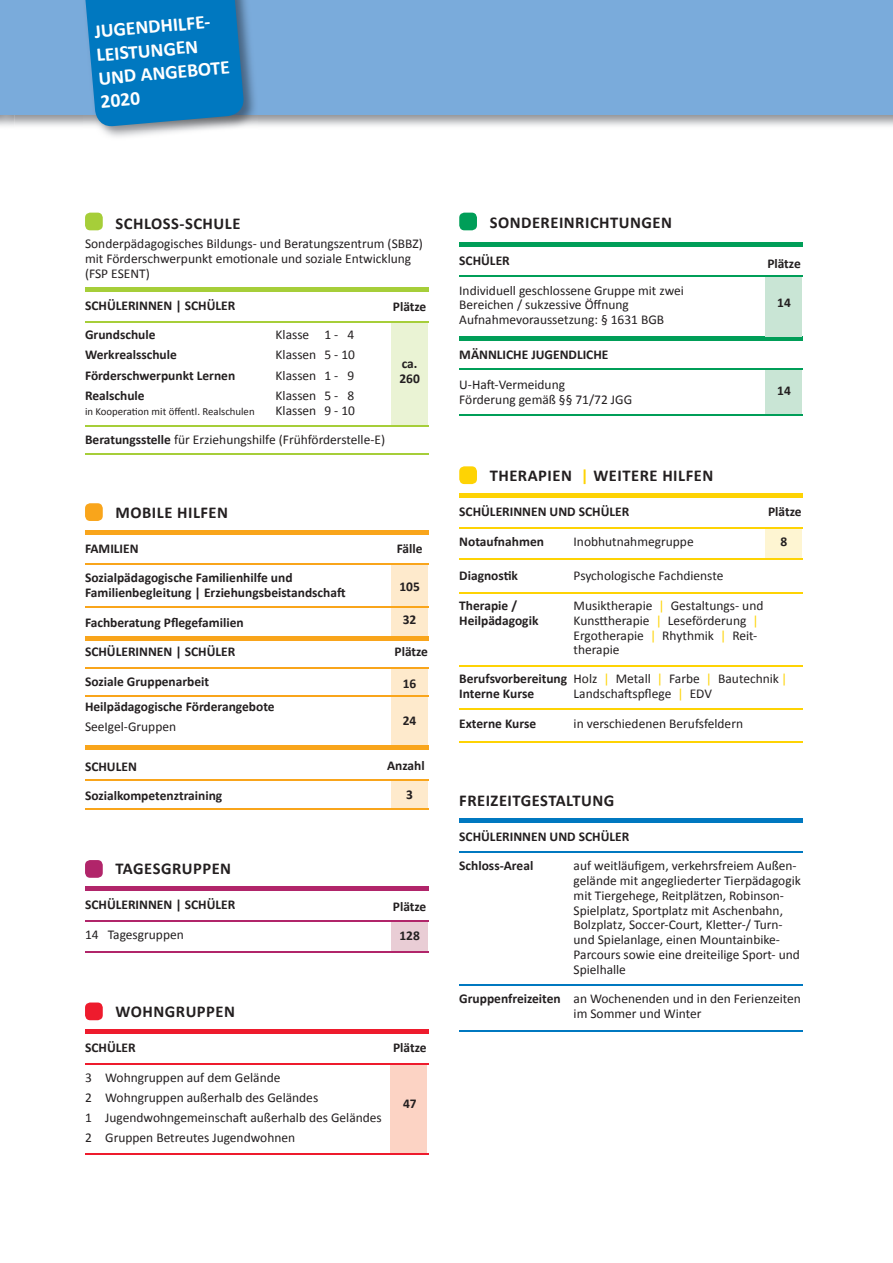
<style>
.page{position:relative;width:893px;height:1263px;background:#fff}
.page>*{position:absolute;margin:0;border:0;box-sizing:border-box;transform-origin:0 0}
.t1{font:700 19.5px/23.4px "Calibri";color:#fff}
.t2{font:700 16.5px "Calibri";letter-spacing:.03em;color:#231f20}
.t3{font:13.5px/14.9px "Calibri";color:#231f20}
.t4{font:700 13.5px/29.5px "Calibri";color:#231f20}
.t5{font:10.8px "Calibri";color:#231f20}
.s1{font-weight:700}
.s2{color:#fed304}
.s3{font-weight:400}
.s4{font-weight:400;color:#fed304}
</style>
<div class="page">
<div style="left:0;top:0;width:893px;height:115px;background:#7aabdb"></div>
<img style="left:83px;top:0;width:174px;height:137px">
<svg style="left:84px;top:0;width:161px;height:128px;background:#117cbe"></svg>
<hr style="left:459px;top:818px;width:343px;height:4px;background:#0078c0">
<hr style="left:459px;top:852px;width:343px;height:1px;background:#0078c0">
<hr style="left:459px;top:1030px;width:343px;height:2px;background:#0078c0">
<hr style="left:459px;top:984px;width:343px;height:2px;background:#0078c0">
<div style="left:85px;top:213px;width:18px;height:17px;background:#a6ce39;border-radius:5px"></div>
<hr style="left:85px;top:287px;width:343px;height:4px;background:#a6ce39">
<hr style="left:85px;top:453px;width:343px;height:2px;background:#a6ce39">
<div style="left:391px;top:322px;width:37px;height:103px;background:#eaf3d4"></div>
<hr style="left:85px;top:321px;width:343px;height:1px;background:#a6ce39">
<hr style="left:85px;top:425px;width:343px;height:1px;background:#a6ce39">
<div style="left:85px;top:1002px;width:18px;height:18px;background:#ee1b2d;border-radius:5px"></div>
<hr style="left:85px;top:1029px;width:343px;height:4px;background:#ee1b2d">
<div style="left:390px;top:1065px;width:37px;height:89px;background:#fcd3c4"></div>
<hr style="left:85px;top:1063px;width:343px;height:2px;background:#ee1b2d">
<hr style="left:85px;top:1153px;width:343px;height:2px;background:#ee1b2d">
<div style="left:765px;top:369px;width:36px;height:45px;background:#c9e5d5"></div>
<div style="left:459px;top:336px;width:343px;height:5px;background:#009e58"></div>
<hr style="left:459px;top:369px;width:343px;height:1px;background:#009e58">
<hr style="left:459px;top:414px;width:343px;height:2px;background:#009e58">
<div style="left:765px;top:277px;width:36px;height:60px;background:#c9e5d5"></div>
<div style="left:459px;top:213px;width:18px;height:17px;background:#009e58;border-radius:5px"></div>
<hr style="left:459px;top:242px;width:343px;height:4px;background:#009e58">
<hr style="left:459px;top:276px;width:343px;height:1px;background:#009e58">
<hr style="left:459px;top:665px;width:343px;height:1px;background:#fed304">
<hr style="left:459px;top:708px;width:343px;height:1px;background:#fed304">
<hr style="left:459px;top:741px;width:343px;height:1px;background:#fed304">
<div style="left:459px;top:466px;width:18px;height:18px;background:#fed304;border-radius:5px"></div>
<hr style="left:459px;top:493px;width:343px;height:4px;background:#fed304">
<hr style="left:459px;top:592px;width:343px;height:2px;background:#fed304">
<div style="left:765px;top:528px;width:37px;height:31px;background:#fef5d2"></div>
<hr style="left:459px;top:527px;width:343px;height:1px;background:#fed304">
<hr style="left:459px;top:559px;width:343px;height:1px;background:#fed304">
<div style="left:391px;top:921px;width:37px;height:31px;background:#e9cdd5"></div>
<div style="left:85px;top:860px;width:18px;height:18px;background:#b1256a;border-radius:5px"></div>
<hr style="left:85px;top:887px;width:343px;height:4px;background:#b1256a">
<hr style="left:85px;top:921px;width:343px;height:1px;background:#b1256a">
<hr style="left:85px;top:951px;width:343px;height:1px;background:#b1256a">
<div style="left:85px;top:503px;width:18px;height:18px;background:#f9a51b;border-radius:5px"></div>
<hr style="left:85px;top:530px;width:343px;height:4px;background:#f9a51b">
<div style="left:391px;top:564px;width:37px;height:42px;background:#feeacc"></div>
<div style="left:391px;top:607px;width:37px;height:31px;background:#feeacc"></div>
<div style="left:391px;top:669px;width:37px;height:27px;background:#feeacc"></div>
<div style="left:391px;top:781px;width:37px;height:27px;background:#feeacc"></div>
<div style="left:391px;top:697px;width:37px;height:50px;background:#feeacc"></div>
<hr style="left:85px;top:606px;width:343px;height:1px;background:#f9a51b">
<hr style="left:85px;top:636px;width:343px;height:4px;background:#f9a51b">
<hr style="left:85px;top:563px;width:343px;height:1px;background:#f9a51b">
<hr style="left:85px;top:668px;width:343px;height:1px;background:#f9a51b">
<hr style="left:85px;top:695px;width:343px;height:2px;background:#f9a51b">
<hr style="left:85px;top:780px;width:343px;height:1px;background:#f9a51b">
<hr style="left:85px;top:808px;width:343px;height:1px;background:#f9a51b">
<hr style="left:85px;top:745px;width:343px;height:4px;background:#f9a51b">
<h1 class="t1" style="left:93px;top:19px;width:133px;rotate:-5deg">JUGENDHILFE-<br>LEISTUNGEN<br>UND ANGEBOTE<br>2020</h1>
<p class="t2" style="left:116px;top:213px;width:126px">SCHLOSS-SCHULE</p>
<p class="t3" style="left:85px;top:236px;width:339px">Sonderpädagogisches Bildungs- und Beratungszentrum (SBBZ) mit Förderschwerpunkt emotionale und soziale Entwicklung (FSP ESENT)</p>
<p class="t4" style="left:85px;top:290px;width:152px">SCHÜLERINNEN | SCHÜLER<br>Grundschule</p>
<p class="t4" style="left:393px;top:291px;width:35px">Plätze</p>
<p class="t3" style="left:276px;top:327px;width:80px">Klasse 1 - 4</p>
<p class="t4" style="left:85px;top:339px;width:93px">Werkrealsschule</p>
<p class="t3" style="left:276px;top:347px;width:81px">Klassen 5 - 10</p>
<p class="t4" style="left:85px;top:360px;width:152px">Förderschwerpunkt Lernen</p>
<p class="t3" style="left:276px;top:367px;width:80px">Klassen 1 - 9</p>
<p class="t4" style="left:85px;top:380px;width:61px">Realschule</p>
<p class="t3" style="left:276px;top:387px;width:80px">Klassen 5 - 8</p>
<p class="t5" style="left:85px;top:404px;width:171px">in Kooperation mit öffentl. Realschulen</p>
<p class="t3" style="left:85px;top:395px;width:302px;line-height:29.5px;text-indent:191px">Klassen 9 - 10<br><span class="s1">Beratungsstelle</span> für Erziehungshilfe (Frühförderstelle-E)</p>
<p class="t4" style="left:399px;top:355px;width:22px;line-height:14.9px">ca.<br>260</p>
<p class="t2" style="left:116px;top:502px;width:114px">MOBILE HILFEN</p>
<p class="t4" style="left:85px;top:533px;width:209px">FAMILIEN<br>Sozialpädagogische Familienhilfe und</p>
<p class="t4" style="left:85px;top:577px;width:262px">Familienbegleitung | Erziehungsbeistandschaft<br>Fachberatung Pflegefamilien<br>SCHÜLERINNEN | SCHÜLER<br>Soziale Gruppenarbeit</p>
<p class="t4" style="left:85px;top:691px;width:191px">Heilpädagogische Förderangebote</p>
<p class="t3" style="left:85px;top:719px;width:93px">SeeIgel-Gruppen</p>
<p class="t4" style="left:85px;top:751px;width:139px">SCHULEN<br>Sozialkompetenztraining</p>
<p class="t2" style="left:116px;top:859px;width:117px">TAGESGRUPPEN</p>
<p class="t4" style="left:85px;top:889px;width:152px">SCHÜLERINNEN | SCHÜLER</p>
<p class="t3" style="left:85px;top:926px;width:100px">14 Tagesgruppen</p>
<p class="t4" style="left:397px;top:533px;width:27px">Fälle</p>
<p class="t4" style="left:399px;top:571px;width:22px">105</p>
<p class="t4" style="left:403px;top:604px;width:15px">32</p>
<p class="t4" style="left:395px;top:636px;width:35px">Plätze</p>
<p class="t4" style="left:403px;top:668px;width:15px">16</p>
<p class="t4" style="left:403px;top:705px;width:15px">24</p>
<p class="t4" style="left:387px;top:750px;width:39px">Anzahl</p>
<p class="t4" style="left:406px;top:779px;width:8px">3</p>
<p class="t4" style="left:393px;top:891px;width:35px">Plätze</p>
<p class="t4" style="left:399px;top:920px;width:22px">128</p>
<p class="t2" style="left:116px;top:1001px;width:121px">WOHNGRUPPEN</p>
<p class="t4" style="left:85px;top:1032px;width:52px">SCHÜLER</p>
<p class="t3" style="left:85px;top:1066px;width:298px;line-height:20.1px">3 Wohngruppen auf dem Gelände<br>2 Wohngruppen außerhalb des Geländes<br>1 Jugendwohngemeinschaft außerhalb des Geländes 2 Gruppen Betreutes Jugendwohnen</p>
<p class="t4" style="left:393px;top:1032px;width:35px">Plätze</p>
<p class="t4" style="left:403px;top:1088px;width:15px">47</p>
<p class="t2" style="left:490px;top:212px;width:184px">SONDEREINRICHTUNGEN</p>
<p class="t4" style="left:459px;top:245px;width:52px">SCHÜLER</p>
<p class="t3" style="left:459px;top:282px;width:226px">Individuell geschlossene Gruppe mit zwei<br>Bereichen / sukzessive Öffnung<br>Aufnahmevoraussetzung: § 1631 BGB</p>
<p class="t4" style="left:767px;top:248px;width:35px">Plätze</p>
<p class="t4" style="left:777px;top:287px;width:15px">14</p>
<p class="t4" style="left:459px;top:339px;width:151px">MÄNNLICHE JUGENDLICHE</p>
<p class="t3" style="left:459px;top:376px;width:174px">U-Haft-Vermeidung<br>Förderung gemäß §§ 71/72 JGG</p>
<p class="t4" style="left:777px;top:375px;width:15px">14</p>
<p class="t2" style="left:490px;top:465px;width:225px">THERAPIEN <span class="s2">|</span> WEITERE HILFEN</p>
<p class="t4" style="left:459px;top:496px;width:172px">SCHÜLERINNEN UND SCHÜLER<br>Notaufnahmen</p>
<p class="t3" style="left:574px;top:533px;width:122px">Inobhutnahmegruppe</p>
<p class="t4" style="left:768px;top:496px;width:35px">Plätze</p>
<p class="t4" style="left:780px;top:526px;width:8px">8</p>
<p class="t4" style="left:459px;top:561px;width:60px">Diagnostik</p>
<p class="t3" style="left:574px;top:568px;width:151px">Psychologische Fachdienste</p>
<p class="t4" style="left:459px;top:590px;width:59px">Therapie /</p>
<p class="t3" style="left:574px;top:597px;width:191px">Musiktherapie <span class="s2">|</span> Gestaltungs- und</p>
<p class="t4" style="left:459px;top:605px;width:81px">Heilpädagogik</p>
<p class="t3" style="left:574px;top:612px;width:187px;text-align:justify">Kunsttherapie <span class="s2">|</span> Leseförderung <span class="s2">| </span>Ergotherapie <span class="s2">|</span> Rhythmik <span class="s2">|</span> Reit&shy;therapie</p>
<p class="t4" style="left:459px;top:671px;width:329px;line-height:14.9px">Berufsvorbereitung <span class="s3">Holz</span> <span class="s4">|</span> <span class="s3">Metall</span> <span class="s4">|</span> <span class="s3">Farbe</span> <span class="s4">|</span> <span class="s3">Bautechnik</span> <span class="s4">|<br></span>Interne Kurse</p>
<p class="t3" style="left:574px;top:686px;width:140px">Landschaftspflege <span class="s2">|</span> EDV</p>
<p class="t4" style="left:459px;top:708px;width:78px">Externe Kurse</p>
<p class="t3" style="left:574px;top:715px;width:171px">in verschiedenen Berufsfeldern</p>
<p class="t2" style="left:459px;top:790px;width:157px">FREIZEITGESTALTUNG</p>
<p class="t4" style="left:459px;top:821px;width:172px">SCHÜLERINNEN UND SCHÜLER<br>Schloss-Areal</p>
<p class="t3" style="left:574px;top:857px;width:229px">auf weitläufigem, verkehrsfreiem Außen&shy;gelände mit angegliederter Tierpädagogik mit Tiergehege, Reitplätzen, Robinson-Spielplatz, Sportplatz mit Aschenbahn, Bolzplatz, Soccer-Court, Kletter-/ Turn&shy;und Spielanlage, einen Mountainbike-Parcours sowie eine dreiteilige Sport- und Spielhalle</p>
<p class="t3" style="left:574px;top:991px;width:229px;text-indent:-114px"><span class="s1">Gruppenfreizeiten</span> an Wochenenden und in den Ferienzeiten im Sommer und Winter</p>
</div>
